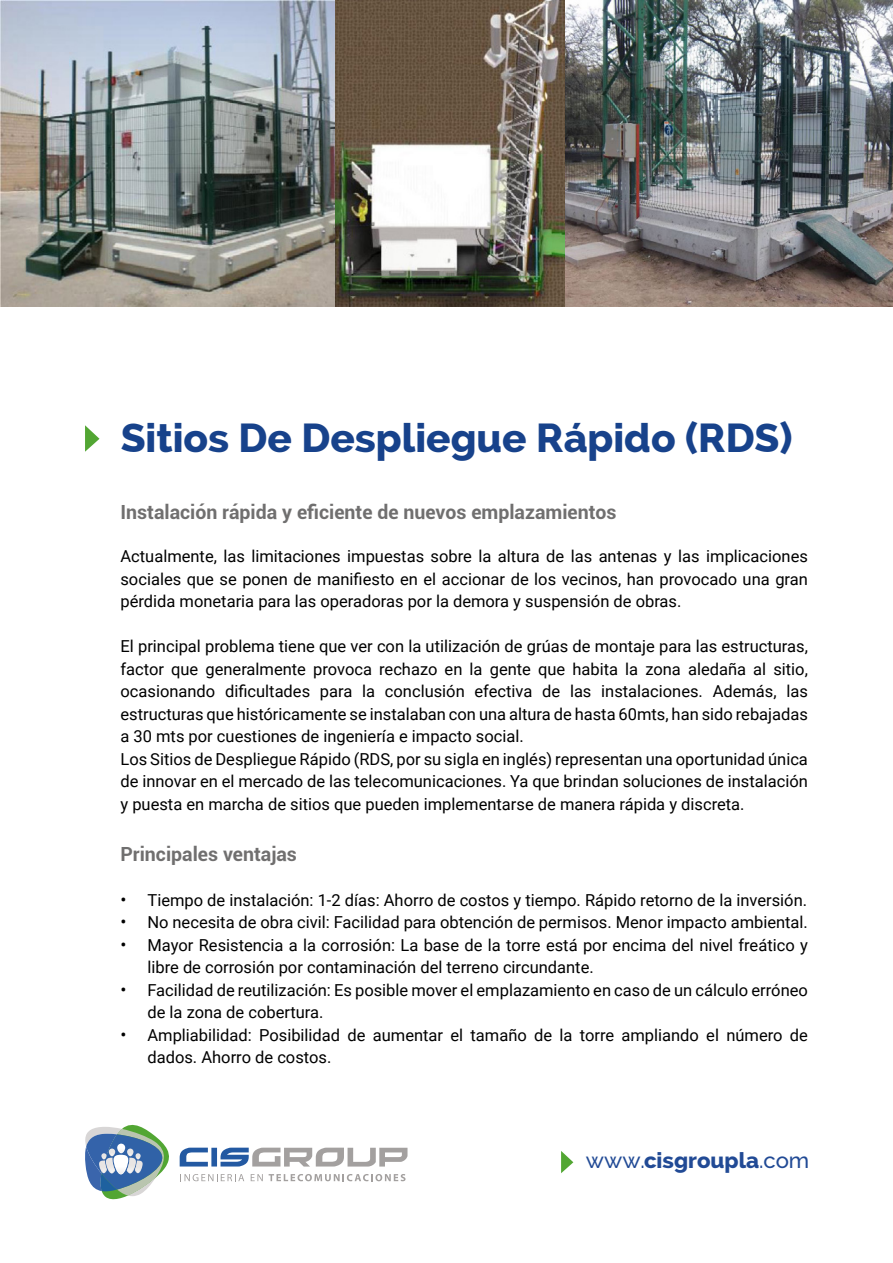
<style>
.page{position:relative;width:893px;height:1263px;background:#fff}
.page>*{position:absolute;margin:0;border:0;box-sizing:border-box;transform-origin:0 0}
.t1{font:800 40.5px "Raleway";color:#17428b}
.t2{font:800 22.2px "Raleway";color:#214a95}
.t3{font:700 19.5px "Roboto";color:#706f6f}
.t4{font:16.5px/22.5px "Roboto";color:#000}
.s1{font-size:18px}
.s2{font-weight:500}
</style>
<div class="page">
<svg style="left:85px;top:425px;width:15px;height:27px"></svg>
<svg style="left:85px;top:1124px;width:84px;height:76px"></svg>
<svg style="left:180px;top:1148px;width:227px;height:18px"></svg>
<svg style="left:180px;top:1174px;width:64px;height:7px"></svg>
<svg style="left:251px;top:1174px;width:12px;height:7px"></svg>
<svg style="left:269px;top:1174px;width:137px;height:7px"></svg>
<svg style="left:561px;top:1151px;width:12px;height:22px"></svg>
<img style="left:0;top:0;width:893px;height:306px">
<h1 class="t1" style="left:121px;top:415px;width:673px">Sitios De Despliegue Rápido (RDS)</h1>
<p class="t3" style="left:120px;top:498px;width:498px">Instalación rápida y eficiente de nuevos emplazamientos</p>
<p class="t4" style="left:120px;top:544px;width:689px;text-align:justify">Actualmente, las limitaciones impuestas sobre la altura de las antenas y las implicaciones sociales que se ponen de manifiesto en el accionar de los vecinos, han provocado una gran pérdida monetaria para las operadoras por la demora y suspensión de obras.</p>
<p class="t4" style="left:120px;top:634px;width:689px">El principal problema tiene que ver con la utilización de grúas de montaje para las estructuras, factor que generalmente provoca rechazo en la gente que habita la zona aledaña al sitio, ocasionando dificultades para la conclusión efectiva de las instalaciones. Además, las estructuras que históricamente se instalaban con una altura de hasta 60mts, han sido rebajadas a 30 mts por cuestiones de ingeniería e impacto social.<br>Los Sitios de Despliegue Rápido (RDS, por su sigla en inglés) representan una oportunidad única de innovar en el mercado de las telecomunicaciones. Ya que brindan soluciones de instalación y puesta en marcha de sitios que pueden implementarse de manera rápida y discreta.</p>
<p class="t3" style="left:120px;top:840px;width:178px">Principales ventajas</p>
<p class="t4" style="left:120px;top:888px;width:688px"><span class="s1">•</span> Tiempo de instalación: 1-2 días: Ahorro de costos y tiempo. Rápido retorno de la inversión.</p>
<p class="t4" style="left:120px;top:910px;width:689px"><span class="s1">•</span> No necesita de obra civil: Facilidad para obtención de permisos. Menor impacto ambiental.</p>
<p class="t4" style="left:147px;top:933px;width:662px;text-indent:-27px"><span class="s1">•</span> Mayor Resistencia a la corrosión: La base de la torre está por encima del nivel freático y libre de corrosión por contaminación del terreno circundante.</p>
<p class="t4" style="left:147px;top:978px;width:662px;text-indent:-27px"><span class="s1">•</span> Facilidad de reutilización: Es posible mover el emplazamiento en caso de un cálculo erróneo de la zona de cobertura.</p>
<p class="t4" style="left:147px;top:1023px;width:662px;text-indent:-27px"><span class="s1">•</span> Ampliabilidad: Posibilidad de aumentar el tamaño de la torre ampliando el número de dados. Ahorro de costos.</p>
<h2 class="t2" style="left:586px;top:1147px;width:225px"><span class="s2">www.</span>cisgroupla<span class="s2">.com</span></h2>
</div>
